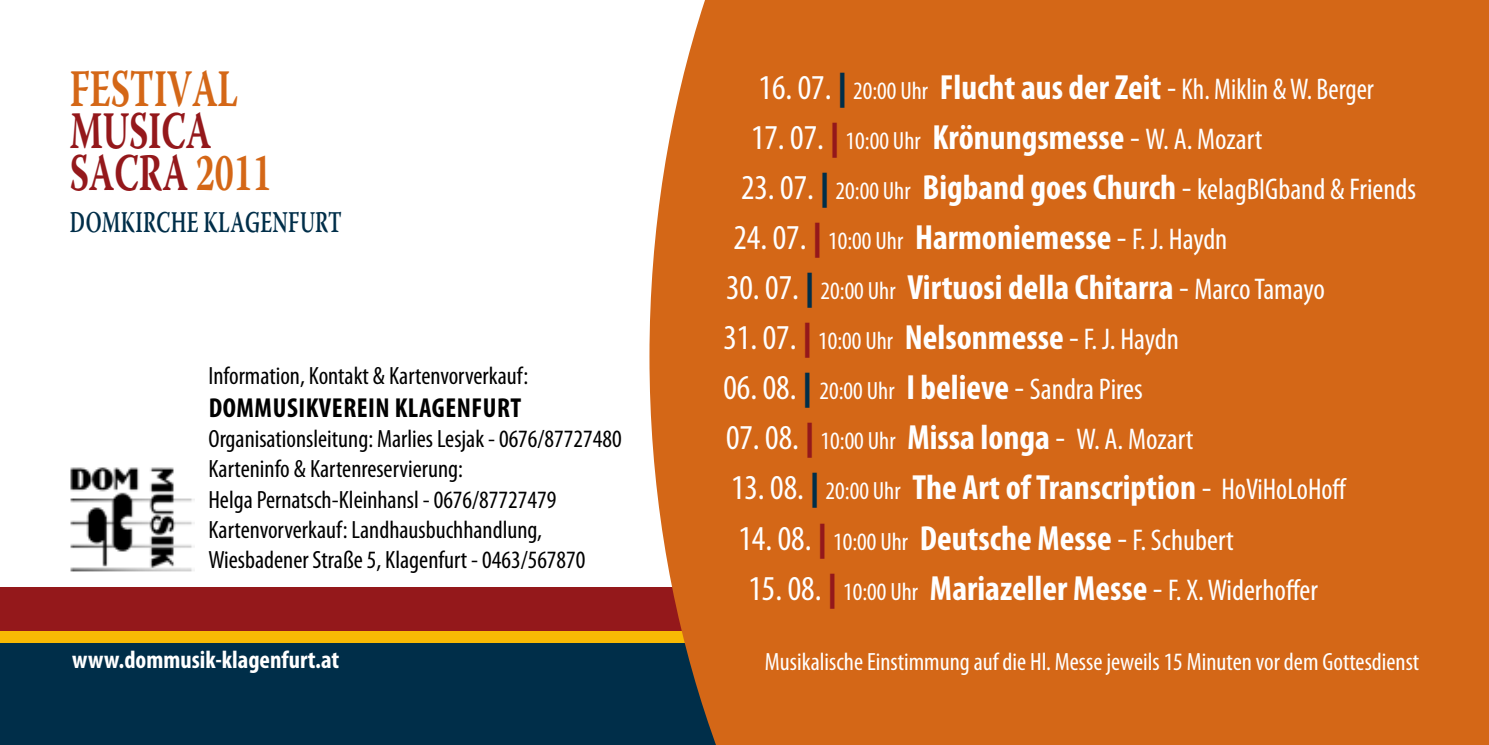
<style>
.page{position:relative;width:1489px;height:745px;background:#fff}
.page>*{position:absolute;margin:0;border:0;box-sizing:border-box;transform-origin:0 0}
.t1{font:700 52.5px/42px "Warnock Pro";color:#94181b;scale:.67 1}
.t2{font:700 52.5px "Warnock Pro";color:#d46717;scale:.67 1}
.t3{font:700 condensed 35px "Myriad Pro";color:#fff}
.t4{font:condensed 30px "Myriad Pro";color:#fff}
.t5{font:condensed 30px "Myriad Pro";color:#fff;scale:.94 1}
.t6{font:600 30px "Warnock Pro";letter-spacing:.015em;color:#002e49;scale:.67 1}
.t7{font:700 condensed 27.5px "Myriad Pro";letter-spacing:.02em;color:#000}
.t8{font:condensed 25px/30px "Myriad Pro";color:#000}
.t9{font:condensed 25px "Myriad Pro";color:#fff}
.t10{font:700 condensed 25px "Myriad Pro";color:#fff}
.s1{color:#d46717}
.s2{font-size:35px}
.s3{font-weight:900;font-stretch:normal;font-size:35px;color:#002e49}
.s4{font-size:25px}
.s5{font-weight:700;font-size:35px}
.s6{font-weight:400}
.s7{font-weight:900;font-stretch:normal;color:#94181b}
.s8{font-weight:400;font-size:25px}
.s9{font-weight:400;font-size:30px}
.s10{font-weight:900;font-stretch:normal;color:#002e49}
</style>
<div class="page">
<div style="left:0;top:587px;width:1488px;height:157px;background:#94181b"></div>
<div style="left:0;top:636px;width:1488px;height:108px;background:#002e49"></div>
<div style="left:0;top:631px;width:1488px;height:11px;background:#f8b904"></div>
<img style="left:70px;top:467px;width:124px;height:105px">
<div style="left:649px;top:0;width:839px;height:744px;background:#d46717"></div>
<h1 class="t2" style="left:70px;top:57px;width:253px">FESTIVAL</h1>
<h1 class="t1" style="left:70px;top:108px;width:303px">MUSICA<br>SACRA <span class="s1">2011</span></h1>
<p class="t6" style="left:70px;top:204px;width:407px">DOMKIRCHE KLAGENFURT</p>
<p class="t8" style="left:208px;top:360px;width:321px">Information, Kontakt &amp; Kartenvorverkauf:</p>
<p class="t7" style="left:209px;top:391px;width:314px">Dommusikverein Klagenfurt</p>
<p class="t8" style="left:208px;top:423px;width:414px">Organisationsleitung: Marlies Lesjak - 0676/87727480<br>Karteninfo &amp; Kartenreservierung:<br>Helga Pernatsch-Kleinhansl - 0676/87727479<br>Kartenvorverkauf: Landhausbuchhandlung, Wiesbadener Straße 5, Klagenfurt - 0463/567870</p>
<p class="t10" style="left:72px;top:643px;width:268px">www.dommusik-klagenfurt.at</p>
<p class="t5" style="left:758px;top:71px;width:656px"><span class="s2">16. 07.</span> <span class="s3">|</span> <span class="s4">20:00 Uhr</span> <span class="s5">Flucht aus der Zeit</span> <span class="s2">-</span> Kh. Miklin &amp; W. Berger</p>
<p class="t3" style="left:751px;top:115px;width:513px"><span class="s6">17. 07.</span> <span class="s7">|</span> <span class="s8">10:00 Uhr</span> Krönungsmesse <span class="s6">-</span> <span class="s9">W. A. Mozart</span></p>
<p class="t4" style="left:741px;top:171px;width:676px"><span class="s2">23. 07.</span> <span class="s3">|</span> <span class="s4">20:00 Uhr</span> <span class="s5">Bigband goes Church</span> <span class="s2">-</span> kelagBIGband &amp; Friends</p>
<p class="t3" style="left:733px;top:215px;width:495px"><span class="s6">24. 07.</span> <span class="s7">|</span> <span class="s8">10:00 Uhr</span> Harmoniemesse <span class="s6">-</span> <span class="s9">F. J. Haydn</span></p>
<p class="t3" style="left:726px;top:265px;width:600px"><span class="s6">30. 07.</span> <span class="s10">|</span> <span class="s8">20:00 Uhr</span> Virtuosi della Chitarra <span class="s6">-</span> <span class="s9">Marco Tamayo</span></p>
<p class="t3" style="left:723px;top:315px;width:457px"><span class="s6">31. 07.</span> <span class="s7">|</span> <span class="s8">10:00 Uhr</span> Nelsonmesse <span class="s6">-</span> <span class="s9">F. J. Haydn</span></p>
<p class="t4" style="left:723px;top:371px;width:421px"><span class="s2">06. 08.</span> <span class="s3">|</span> <span class="s4">20:00 Uhr</span> <span class="s5">I believe</span> <span class="s2">-</span> Sandra Pires</p>
<p class="t3" style="left:726px;top:415px;width:469px"><span class="s6">07. 08.</span> <span class="s7">|</span> <span class="s8">10:00 Uhr</span> Missa longa <span class="s6">-</span> <span class="s9">W. A. Mozart</span></p>
<p class="t3" style="left:731px;top:465px;width:617px"><span class="s6">13. 08.</span> <span class="s10">|</span> <span class="s8">20:00 Uhr</span> The Art of Transcription <span class="s6">-</span> <span class="s9">HoViHoLoHoff</span></p>
<p class="t3" style="left:738px;top:515px;width:497px"><span class="s6">14. 08.</span> <span class="s7">|</span> <span class="s8">10:00 Uhr</span> Deutsche Messe <span class="s6">-</span> <span class="s9">F. Schubert</span></p>
<p class="t3" style="left:748px;top:565px;width:571px"><span class="s6">15. 08.</span> <span class="s7">|</span> <span class="s8">10:00 Uhr</span> Mariazeller Messe <span class="s6">-</span> <span class="s9">F. X. Widerhoffer</span></p>
<p class="t9" style="left:765px;top:646px;width:656px">Musikalische Einstimmung auf die Hl. Messe jeweils 15 Minuten vor dem Gottesdienst</p>
</div>
